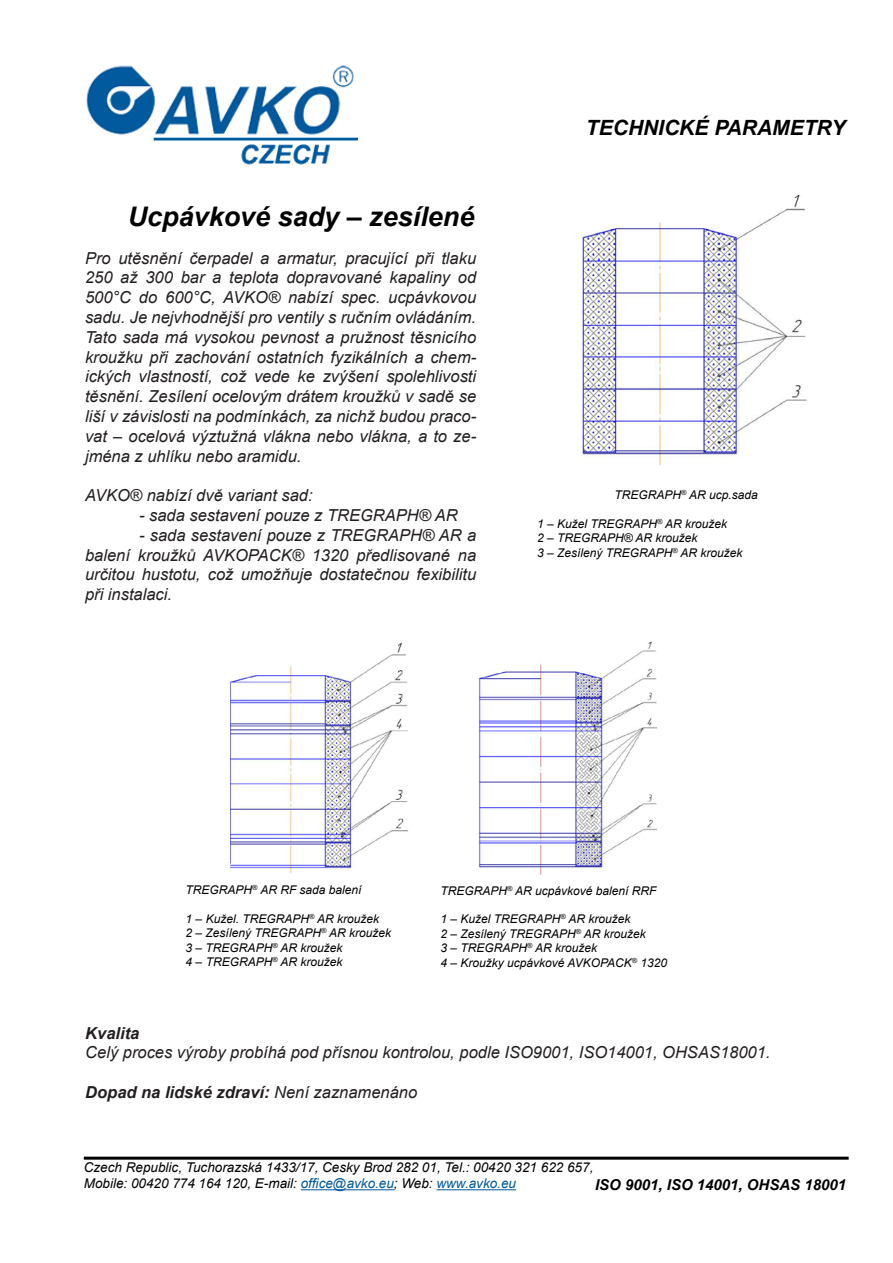
<style>
.page{position:relative;width:893px;height:1263px;background:#fff}
.page>*{position:absolute;margin:0;border:0;box-sizing:border-box;transform-origin:0 0}
.t1{font:italic 700 30px "Arial";color:#000}
.t2{font:italic 700 27px "Arial";color:#000}
.t3{font:italic 700 21px "Arial";color:#000}
.t4{font:italic 16.5px/19.8px "Arial";color:#231f20;text-align:justify}
.t5{font:italic 16.5px "Arial";color:#000}
.t6{font:italic 700 16.5px "Arial";color:#231f20}
.t7{font:italic 700 16.5px "Arial";color:#000}
.t8{font:italic 700 15px "Arial";color:#000}
.t9{font:italic 13.5px/16.2px "Arial";color:#000}
.t10{font:italic 12px/14.4px "Arial";color:#000}
.s1{font-weight:400}
.s2{color:#00589e}
</style>
<div class="page">
<img style="left:581px;top:194px;width:226px;height:271px">
<img style="left:230px;top:641px;width:427px;height:234px">
<img style="left:86px;top:65px;width:271px;height:100px">
<hr style="left:84px;top:1157px;width:765px;height:3px;background:#000">
<hr style="left:301px;top:1189px;width:93px;height:1px;background:#00589e">
<hr style="left:436px;top:1189px;width:80px;height:1px;background:#00589e">
<h2 class="t2" style="left:128px;top:199px;width:348px">Ucpávkové sady – zesílené</h2>
<p class="t4" style="left:85px;top:248px;width:393px">Pro utěsnění čerpadel a armatur, pracující při tlaku 250 až 300 bar a teplota dopravované kapaliny od 500°C do 600°C, AVKO® nabízí spec. ucpávkovou sadu. Je nejvhodnější pro ventily s ručním ovládáním.<br>Tato sada má vysokou pevnost a pružnost těsnicího kroužku při zachování ostatních fyzikálních a chem&shy;ických vlastností, což vede ke zvýšení spolehlivosti těsnění. Zesílení ocelovým drátem kroužků v sadě se liší v závislosti na podmínkách, za nichž budou praco&shy;vat – ocelová výztužná vlákna nebo vlákna, a to ze&shy;jména z uhlíku nebo aramidu.</p>
<p class="t4" style="left:85px;top:486px;width:229px">AVKO® nabízí dvě variant sad:</p>
<p class="t4" style="left:139px;top:506px;width:320px">- sada sestavení pouze z TREGRAPH® AR</p>
<p class="t4" style="left:85px;top:525px;width:393px;text-indent:54px">- sada sestavení pouze z TREGRAPH® AR a balení kroužků AVKOPACK® 1320 předlisované na určitou hustotu, což umožňuje dostatečnou fexibilitu při instalaci.</p>
<h1 class="t1" style="left:84px;top:268px;width:183px">TREGRAPH<sup>®</sup></h1>
<p class="t3" style="left:586px;top:114px;width:261px">TECHNICKÉ PARAMETRY</p>
<p class="t10" style="left:614px;top:488px;width:145px">TREGRAPH<sup>®</sup> AR ucp.sada</p>
<p class="t10" style="left:537px;top:516px;width:207px">1 – Kužel TREGRAPH<sup>®</sup> AR kroužek<br>2 – TREGRAPH® AR kroužek<br>3 – Zesílený TREGRAPH<sup>®</sup> AR kroužek</p>
<p class="t10" style="left:186px;top:883px;width:177px">TREGRAPH<sup>®</sup> AR RF sada balení</p>
<p class="t10" style="left:186px;top:911px;width:207px">1 – Kužel. TREGRAPH<sup>®</sup> AR kroužek<br>2 – Zesílený TREGRAPH<sup>®</sup> AR kroužek<br>3 – TREGRAPH<sup>®</sup> AR kroužek<br>4 – TREGRAPH<sup>®</sup> AR kroužek</p>
<p class="t10" style="left:440px;top:883px;width:218px">TREGRAPH<sup>®</sup> AR ucpávkové balení RRF</p>
<p class="t10" style="left:440px;top:912px;width:228px">1 – Kužel TREGRAPH<sup>®</sup> AR kroužek<br>2 – Zesílený TREGRAPH<sup>®</sup> AR kroužek<br>3 – TREGRAPH<sup>®</sup> AR kroužek<br>4 – Kroužky ucpávkové AVKOPACK<sup>®</sup> 1320</p>
<p class="t7" style="left:81px;top:1014px;width:56px">Kvalita</p>
<p class="t5" style="left:81px;top:1034px;width:700px">Celý proces výroby probíhá pod přísnou kontrolou, podle ISO 9001, ISO 14001, OHSAS 18001.</p>
<p class="t7" style="left:81px;top:1073px;width:180px">Dopad na lidské zdraví</p>
<p class="t6" style="left:85px;top:1022px;width:56px">Kvalita</p>
<p class="t4" style="left:85px;top:1043px;width:687px">Celý proces výroby probíhá pod přísnou kontrolou, podle ISO9001, ISO14001, OHSAS18001.</p>
<p class="t6" style="left:85px;top:1081px;width:333px">Dopad na lidské zdraví: <span class="s1">Není zaznamenáno</span></p>
<p class="t7" style="left:84px;top:1049px;width:56px">Kvalita</p>
<p class="t9" style="left:84px;top:1159px;width:511px">Czech Republic, Tuchorazská 1433/17, Cesky Brod 282 01, Tel.: 00420 321 622 657,<br>Mobile: 00420 774 164 120, E-mail: <span class="s2">office@avko.eu</span>; Web: <span class="s2">www.avko.eu</span></p>
<p class="t8" style="left:595px;top:1175px;width:252px">ISO 9001, ISO 14001, OHSAS 18001</p>
</div>
